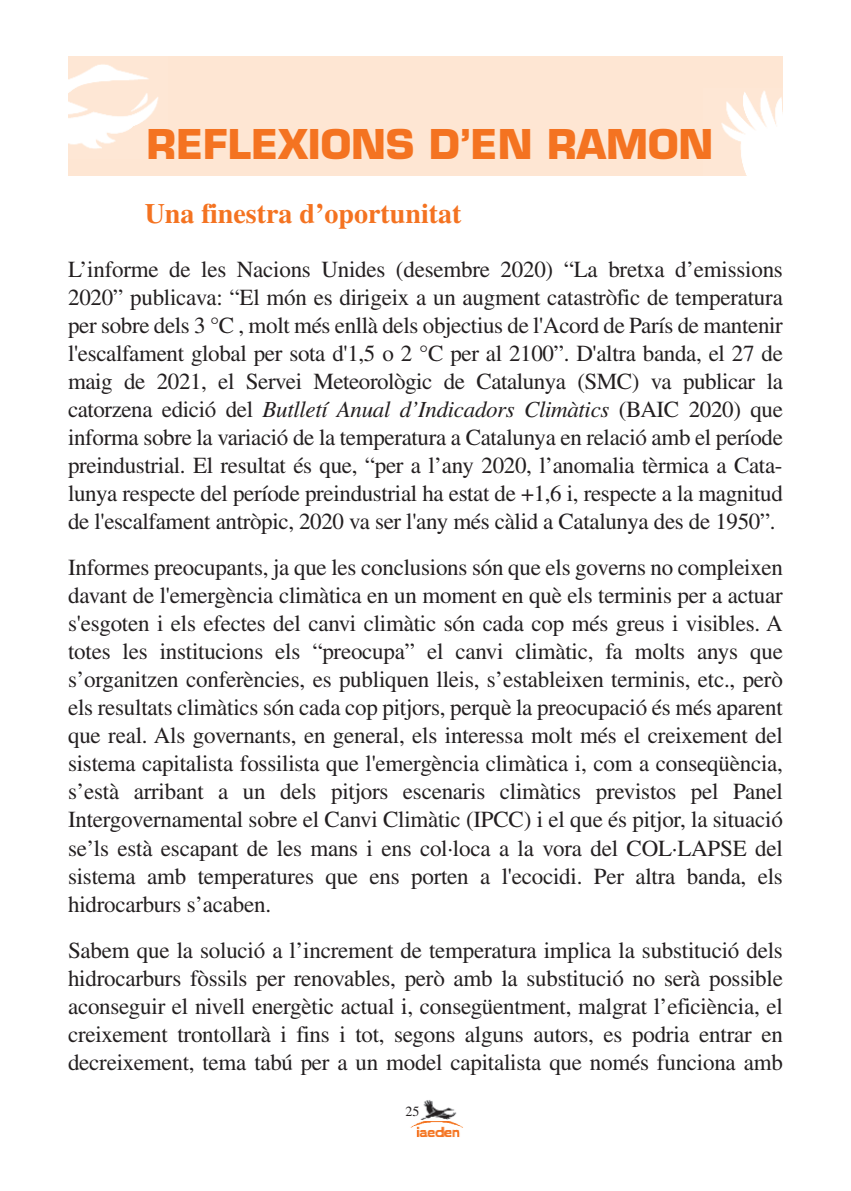
<style>
.page{position:relative;width:851px;height:1191px;background:#fff}
.page>*{position:absolute;margin:0;border:0;box-sizing:border-box;transform-origin:0 0}
.t1{font:700 40px "Eurostile LT Std";color:#f47321}
.t2{font:700 28px "Times LT Std";color:#f47321}
.t3{font:23px/28px "Times LT Std";letter-spacing:-.01em;color:#231f20;text-align:justify}
.t4{font:14px "Times LT Std";color:#231f20}
.s1{font-style:italic}
</style>
<div class="page">
<div style="left:68px;top:57px;width:714px;height:119px;background:#fee6d3"></div>
<img style="left:68px;top:64px;width:91px;height:85px">
<img style="left:721px;top:90px;width:61px;height:86px">
<img style="left:410px;top:1121px;width:53px;height:16px">
<svg style="left:420px;top:1100px;width:37px;height:20px"></svg>
<h1 class="t1" style="left:146px;top:129px;width:568px">REFLEXIONS D’EN RAMON</h1>
<p class="t2" style="left:145px;top:204px;width:318px">Una finestra d’oportunitat</p>
<p class="t3" style="left:68px;top:257px;width:716px">L’informe de les Nacions Unides (desembre 2020) “La bretxa d’emissions 2020” publicava: “El món es dirigeix a un augment catastròfic de temperatura per sobre dels 3 °C , molt més enllà dels objectius de l'Acord de París de mantenir l'escalfament global per sota d'1,5 o 2 °C per al 2100”. D'altra banda, el 27 de maig de 2021, el Servei Meteorològic de Catalunya (SMC) va publicar la catorzena edició del <span class="s1">Butlletí Anual d’Indicadors Climàtics</span> (BAIC 2020) que informa sobre la variació de la temperatura a Catalunya en relació amb el període preindustrial. El resultat és que, “per a l’any 2020, l’anomalia tèrmica a Cata&shy;lunya respecte del període preindustrial ha estat de +1,6 i, respecte a la magnitud de l'escalfament antròpic, 2020 va ser l'any més càlid a Catalunya des de 1950”.</p>
<p class="t3" style="left:68px;top:556px;width:716px">Informes preocupants, ja que les conclusions són que els governs no compleixen davant de l'emergència climàtica en un moment en què els terminis per a actuar s'esgoten i els efectes del canvi climàtic són cada cop més greus i visibles. A totes les institucions els “preocupa” el canvi climàtic, fa molts anys que s’organitzen conferències, es publiquen lleis, s’estableixen terminis, etc., però els resultats climàtics són cada cop pitjors, perquè la preocupació és més aparent que real. Als governants, en general, els interessa molt més el creixement del sistema capitalista fossilista que l'emergència climàtica i, com a conseqüència, s’està arribant a un dels pitjors escenaris climàtics previstos pel Panel Intergovernamental sobre el Canvi Climàtic (IPCC) i el que és pitjor, la situació se’ls està escapant de les mans i ens col·loca a la vora del COL·LAPSE del sistema amb temperatures que ens porten a l'ecocidi. Per altra banda, els hidrocarburs s’acaben.</p>
<p class="t3" style="left:68px;top:939px;width:716px">Sabem que la solució a l’increment de temperatura implica la substitució dels hidrocarburs fòssils per renovables, però amb la substitució no serà possible aconseguir el nivell energètic actual i, consegüentment, malgrat l’eficiència, el creixement trontollarà i fins i tot, segons alguns autors, es podria entrar en decreixement, tema tabú per a un model capitalista que només funciona amb</p>
<p class="t4" style="left:405px;top:1106px;width:15px">25</p>
</div>
